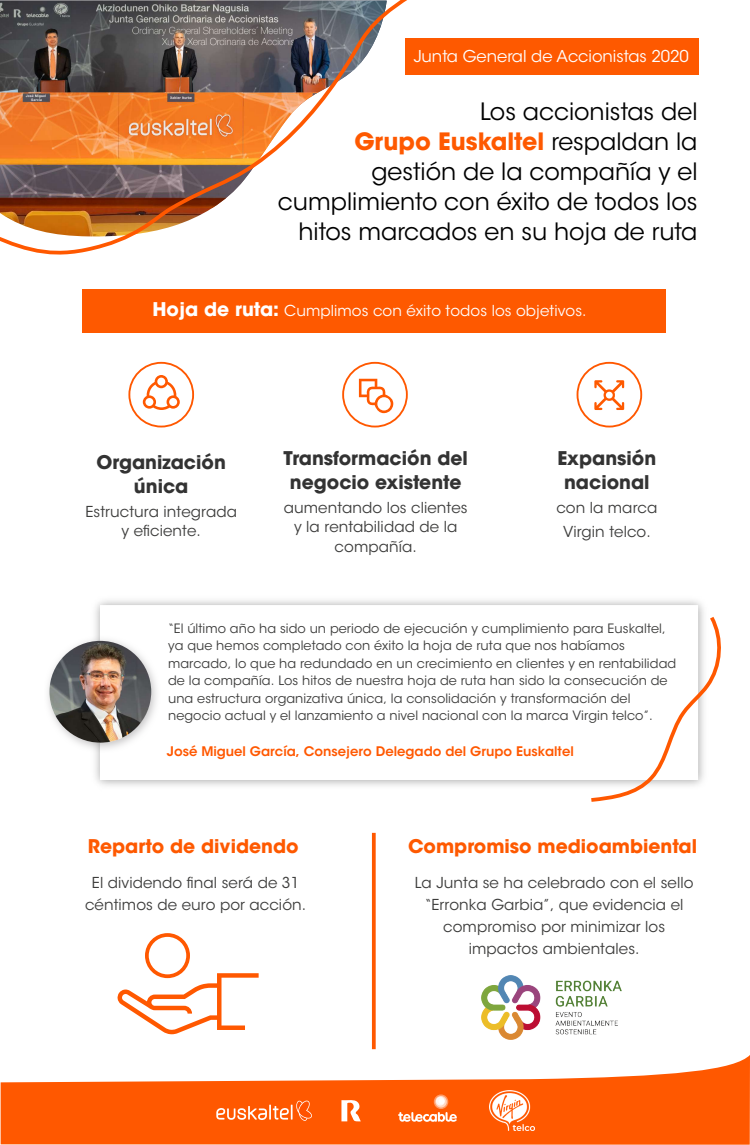
<style>
.page{position:relative;width:750px;height:1145px;background:#fff}
.page>*{position:absolute;margin:0;border:0;box-sizing:border-box;transform-origin:0 0}
.t1{font:23.75px/30px "ITC Avant Garde Std";color:#000;text-align:right}
.t2{font:700 18.75px/23.8px "ITC Avant Garde Std";color:#333;text-align:center}
.t3{font:700 18.75px "ITC Avant Garde Std";color:#fe5900}
.t4{font:16.25px "ITC Avant Garde Std";color:#fff}
.t5{font:15px/21.9px "ITC Avant Garde Std";letter-spacing:.005em;color:#3c3c3b;text-align:center}
.t6{font:15px "ITC Avant Garde Std";letter-spacing:.005em;color:#fff}
.t7{font:600 13.12px "ITC Avant Garde Std";color:#ff5800}
.t8{font:12.81px/17.5px "ITC Avant Garde Std";letter-spacing:.005em;color:#3c3c3b}
.s1{font-weight:700;color:#fe5900}
.s2{font-weight:700;font-size:18.75px}
</style>
<div class="page">
<svg style="left:1px;top:1055px;width:749px;height:90px;fill:#ff5800"></svg>
<img style="left:489px;top:1090px;width:46px;height:41px">
<svg style="left:398px;top:1112px;width:59px;height:10px"></svg>
<svg style="left:434px;top:1094px;width:14px;height:15px"></svg>
<svg style="left:435px;top:1096px;width:12px;height:12px"></svg>
<svg style="left:436px;top:1097px;width:9px;height:9px"></svg>
<svg style="left:439px;top:1098px;width:5px;height:6px"></svg>
<svg style="left:341px;top:1099px;width:20px;height:23px"></svg>
<svg style="left:216px;top:1101px;width:96px;height:20px;background:#ff7e3b"></svg>
<img style="left:482px;top:976px;width:140px;height:64px">
<svg style="left:372px;top:833px;width:4px;height:216px"></svg>
<svg style="left:117px;top:973px;width:142px;height:61px"></svg>
<div style="left:145px;top:933px;width:45px;height:45px;border:4px solid #ff5800;border-radius:50%"></div>
<svg style="left:48px;top:636px;width:111px;height:117px"></svg>
<img style="left:49px;top:641px;width:102px;height:102px;border-radius:51px">
<svg style="left:587px;top:613px;width:134px;height:189px"></svg>
<div style="left:577px;top:362px;width:65px;height:66px;border:2px solid #ff5800;border-radius:50%"></div>
<svg style="left:594px;top:380px;width:30px;height:30px"></svg>
<div style="left:342px;top:362px;width:66px;height:66px;border:2px solid #ff5800;border-radius:50%"></div>
<svg style="left:359px;top:379px;width:35px;height:34px"></svg>
<div style="left:128px;top:362px;width:66px;height:66px;border:2px solid #ff5800;border-radius:50%"></div>
<svg style="left:143px;top:375px;width:37px;height:35px"></svg>
<div style="left:82px;top:289px;width:584px;height:43px;background:#fe5900"></div>
<div style="left:405px;top:38px;width:293px;height:37px;background:#fe5900"></div>
<img style="left:0;top:1px;width:406px;height:254px">
<p class="t4" style="left:414px;top:47px;width:277px">Junta General de Accionistas 2020</p>
<h1 class="t1" style="left:278px;top:96px;width:421px">Los accionistas del<br><span class="s1">Grupo Euskaltel</span> respaldan la gestión de la compañía y el cumplimiento con éxito de todos los hitos marcados en su hoja de ruta</h1>
<p class="t6" style="left:152px;top:302px;width:436px"><span class="s2">Hoja de ruta:</span> Cumplimos con éxito todos los objetivos.</p>
<h2 class="t2" style="left:97px;top:450px;width:131px">Organización única</h2>
<p class="t5" style="left:85px;top:502px;width:153px;line-height:19.4px">Estructura integrada y eficiente.</p>
<h2 class="t2" style="left:284px;top:446px;width:186px">Transformación del negocio existente</h2>
<p class="t5" style="left:284px;top:498px;width:185px;line-height:19.4px">aumentando los clientes y la rentabilidad de la compañía.</p>
<h2 class="t2" style="left:557px;top:446px;width:100px">Expansión nacional</h2>
<p class="t5" style="left:556px;top:496px;width:103px;line-height:24.4px">con la marca<br>Virgin telco.</p>
<p class="t8" style="left:168px;top:619px;width:510px">“El último año ha sido un periodo de ejecución y cumplimiento para Euskaltel, ya que hemos completado con éxito la hoja de ruta que nos habíamos marcado, lo que ha redundado en un crecimiento en clientes y en rentabilidad de la compañía. Los hitos de nuestra hoja de ruta han sido la consecución de una estructura organizativa única, la consolidación y transformación del negocio actual y el lanzamiento a nivel nacional con la marca Virgin telco”.</p>
<p class="t7" style="left:167px;top:743px;width:408px">José Miguel García, Consejero Delegado del Grupo Euskaltel</p>
<h2 class="t3" style="left:88px;top:834px;width:212px">Reparto de dividendo</h2>
<p class="t5" style="left:85px;top:872px;width:223px">El dividendo final será de 31 céntimos de euro por acción.</p>
<h2 class="t3" style="left:408px;top:834px;width:291px">Compromiso medioambiental</h2>
<p class="t5" style="left:415px;top:872px;width:280px">La Junta se ha celebrado con el sello “Erronka Garbia”, que evidencia el compromiso por minimizar los impactos ambientales.</p>
</div>
